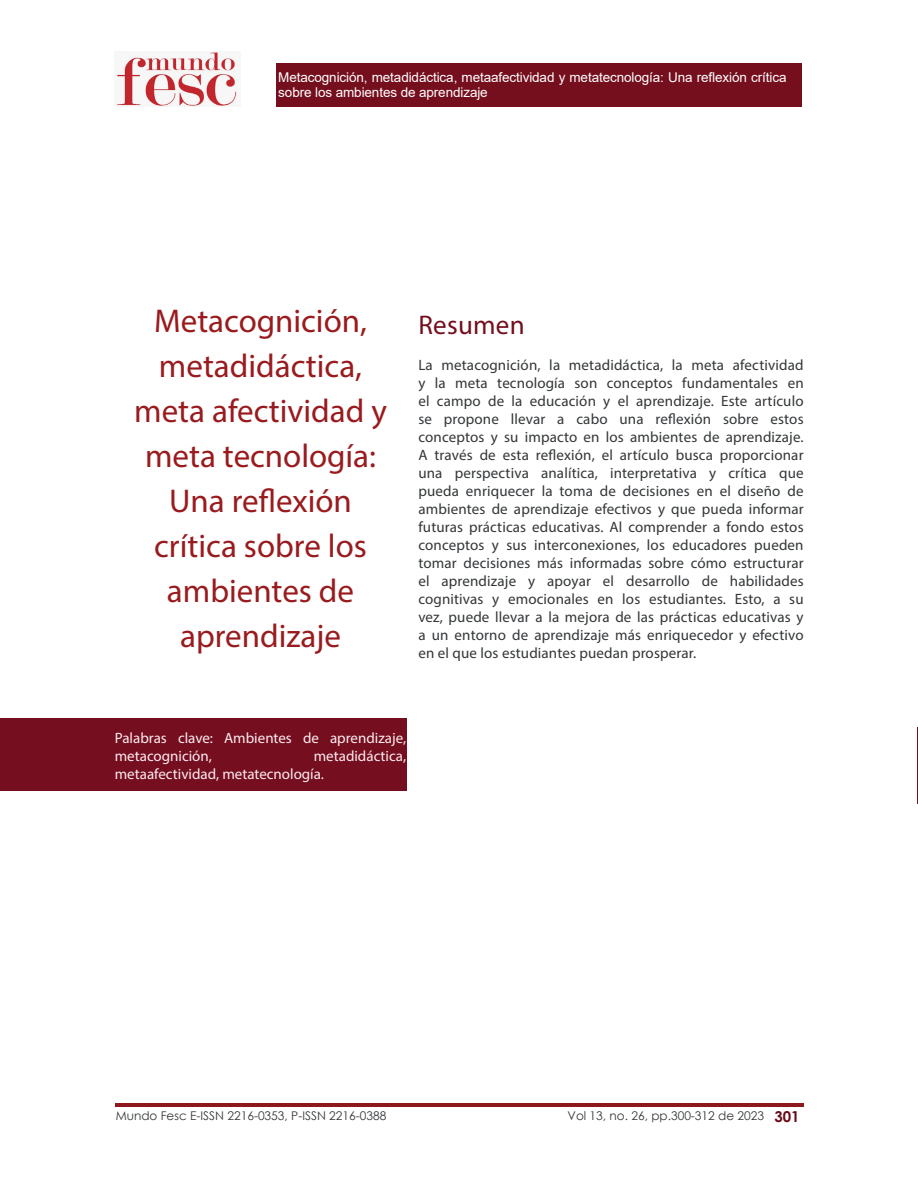
<style>
.page{position:relative;width:918px;height:1188px;background:#fff}
.page>*{position:absolute;margin:0;border:0;box-sizing:border-box;transform-origin:0 0}
.t1{font:33px/45px "Myriad Pro";color:#991b1e;text-align:center}
.t2{font:27px "Myriad Pro";letter-spacing:.01em;color:#750e1c}
.t3{font:15px/18px "Myriad Pro";letter-spacing:.01em;color:#333638;text-align:justify}
.t4{font:15px/18px "Myriad Pro";color:#fcebf2}
.t5{font:700 15px "Century Gothic";color:#660a18}
.t6{font:13.5px/15px "Arial";letter-spacing:-.01em;color:#fff}
.t7{font:12px "Century Gothic";color:#333638}
</style>
<div class="page">
<img style="left:116px;top:52px;width:121px;height:54px">
<div style="left:277px;top:63px;width:525px;height:43px;background:#750e1d"></div>
<img style="left:115px;top:1104px;width:688px;height:2px">
<div style="left:0;top:719px;width:407px;height:72px;background:#750e1e"></div>
<hr style="left:917px;top:728px;width:1px;height:76px;background:#750e1e">
<p class="t6" style="left:278px;top:69px;width:510px">Metacognición, metadidáctica, metaafectividad y metatecnología: Una reflexión crítica sobre los ambientes de aprendizaje</p>
<p class="t1" style="left:134px;top:298px;width:254px">Metacognición, metadidáctica, meta afectividad y meta tecnología:</p>
<p class="t1" style="left:154px;top:478px;width:214px">Una reflexión crítica sobre los ambientes de aprendizaje</p>
<p class="t2" style="left:418px;top:308px;width:108px">Resumen</p>
<p class="t3" style="left:418px;top:355px;width:387px">La metacognición, la metadidáctica, la meta afectividad y la meta tecnología son conceptos fundamentales en el campo de la educación y el aprendizaje. Este artículo se propone llevar a cabo una reflexión sobre estos conceptos y su impacto en los ambientes de aprendizaje.<br>A través de esta reflexión, el artículo busca proporcionar una perspectiva analítica, interpretativa y crítica que pueda enriquecer la toma de decisiones en el diseño de ambientes de aprendizaje efectivos y que pueda informar futuras prácticas educativas. Al comprender a fondo estos conceptos y sus interconexiones, los educadores pueden tomar decisiones más informadas sobre cómo estructurar el aprendizaje y apoyar el desarrollo de habilidades cognitivas y emocionales en los estudiantes. Esto, a su vez, puede llevar a la mejora de las prácticas educativas y a un entorno de aprendizaje más enriquecedor y efectivo en el que los estudiantes puedan prosperar.</p>
<p class="t4" style="left:115px;top:728px;width:293px">Palabras clave: Ambientes de aprendizaje, metacognición,</p>
<p class="t4" style="left:115px;top:746px;width:293px;text-indent:199px">metadidáctica, metaafectividad, metatecnología.</p>
<p class="t7" style="left:116px;top:1107px;width:272px">Mundo Fesc E-ISSN 2216-0353, P-ISSN 2216-0388</p>
<p class="t7" style="left:568px;top:1107px;width:198px">Vol 13, no. 26, pp.300-312 de 2023</p>
<p class="t5" style="left:774px;top:1105px;width:27px">301</p>
</div>
